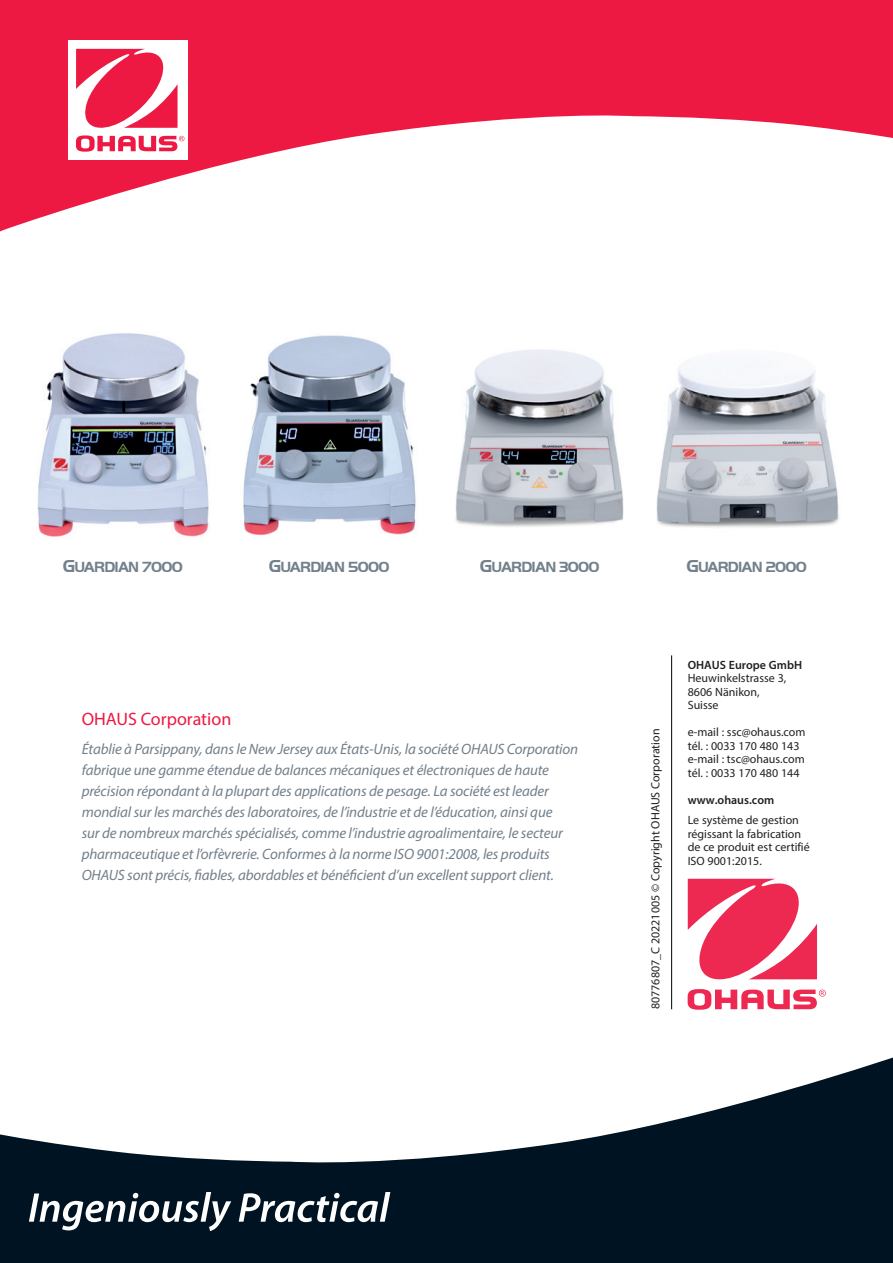
<style>
.page{position:relative;width:893px;height:1263px;background:#fff}
.page>*{position:absolute;margin:0;border:0;box-sizing:border-box;transform-origin:0 0}
.t1{font:18px "Myriad Pro";color:#ed1943}
.t2{font:700 15.3px "Handel Got D";letter-spacing:-.05em;color:#72818b}
.t3{font:italic 15px/21px "Myriad Pro";letter-spacing:-.01em;color:#727f8a}
.t4{font:12px/13.5px "Myriad Pro";color:#231f20}
.t5{font:600 12px "Myriad Pro";color:#231f20}
.s1{font-size:18px}
</style>
<div class="page">
<svg style="left:0;top:1057px;width:893px;height:206px;fill:#001322"></svg>
<svg style="left:0;top:0;width:893px;height:232px;fill:#ed1943"></svg>
<div style="left:68px;top:41px;width:119px;height:119px;background:#fff"></div>
<svg style="left:76px;top:49px;width:108px;height:103px"></svg>
<svg style="left:29px;top:1192px;width:202px;height:39px"></svg>
<svg style="left:239px;top:1192px;width:151px;height:30px"></svg>
<svg style="left:688px;top:879px;width:138px;height:131px"></svg>
<hr style="left:671px;top:655px;width:1px;height:354px;background:#000001">
<img style="left:243px;top:335px;width:173px;height:200px">
<img style="left:37px;top:333px;width:172px;height:204px">
<img style="left:455px;top:349px;width:169px;height:178px">
<img style="left:656px;top:361px;width:184px;height:167px">
<p class="t2" style="left:63px;top:559px;width:121px"><span class="s1">G</span>UARDIAN 7000</p>
<p class="t2" style="left:269px;top:559px;width:122px"><span class="s1">G</span>UARDIAN 5000</p>
<p class="t2" style="left:480px;top:559px;width:121px"><span class="s1">G</span>UARDIAN 3000</p>
<p class="t2" style="left:686px;top:559px;width:122px"><span class="s1">G</span>UARDIAN 2000</p>
<p class="t1" style="left:82px;top:708px;width:151px">OHAUS Corporation</p>
<p class="t3" style="left:82px;top:738px;width:498px">Établie à Parsippany, dans le New Jersey aux États-Unis, la société OHAUS Corporation fabrique une gamme étendue de balances mécaniques et électroniques de haute précision répondant à la plupart des applications de pesage. La société est leader mondial sur les marchés des laboratoires, de l’industrie et de l’éducation, ainsi que<br>sur de nombreux marchés spécialisés, comme l’industrie agroalimentaire, le secteur pharmaceutique et l’orfèvrerie. Conformes à la norme ISO 9001:2008, les produits OHAUS sont précis, fiables, abordables et bénéficient d’un excellent support client.</p>
<p class="t4" style="left:648px;top:1009px;width:282px;rotate:-90deg">80776807_C 20221005 © Copyright OHAUS Corporation</p>
<p class="t5" style="left:688px;top:657px;width:116px">OHAUS Europe GmbH</p>
<p class="t4" style="left:688px;top:671px;width:100px">Heuwinkelstrasse 3,<br>8606 Nänikon,<br>Suisse</p>
<p class="t4" style="left:688px;top:725px;width:119px">e-mail : ssc@ohaus.com tél. : 0033 170 480 143 e-mail : tsc@ohaus.com tél. : 0033 170 480 144</p>
<p class="t5" style="left:688px;top:792px;width:88px">www.ohaus.com</p>
<p class="t4" style="left:688px;top:813px;width:124px">Le système de gestion régissant la fabrication de ce produit est certifié<br>ISO 9001:2015.</p>
</div>
